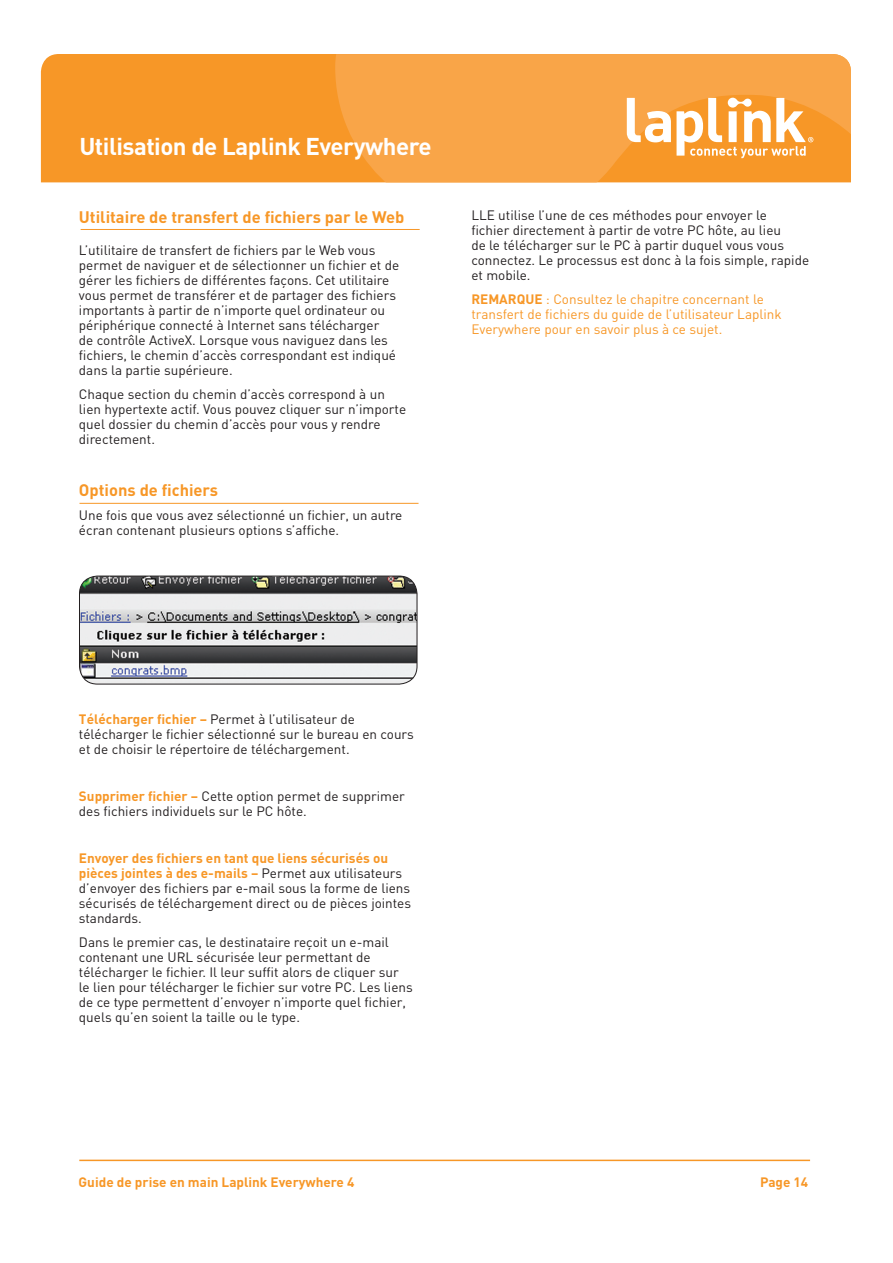
<style>
.page{position:relative;width:893px;height:1263px;background:#fff}
.page>*{position:absolute;margin:0;border:0;box-sizing:border-box;transform-origin:0 0}
.t1{font:700 24px "DIN";letter-spacing:-.02em;color:#fff}
.t2{font:700 16.5px "DIN";color:#f79727}
.t3{font:13.5px/15px "DIN";color:#231f20}
.t4{font:13.5px/15px "DIN";color:#f79727}
.t5{font:700 13.5px "DIN";color:#f79727}
.s1{font-weight:700}
.s2{font-weight:700;color:#f79727}
</style>
<div class="page">
<div style="left:41px;top:54px;width:294px;height:128px;background:#f79727"></div>
<svg style="left:335px;top:54px;width:516px;height:128px;background:#f8a242"></svg>
<svg style="left:627px;top:98px;width:186px;height:60px"></svg>
<hr style="left:79px;top:1159px;width:731px;height:2px;background:#f79727">
<svg style="left:79px;top:576px;width:338px;height:108px;background:#a3a4a5"></svg>
<hr style="left:81px;top:229px;width:339px;height:1px;background:#f79727">
<hr style="left:80px;top:503px;width:339px;height:1px;background:#f79727">
<h1 class="t1" style="left:79px;top:131px;width:354px">Utilisation de Laplink Everywhere</h1>
<p class="t2" style="left:79px;top:206px;width:327px">Utilitaire de transfert de fichiers par le Web</p>
<p class="t3" style="left:79px;top:243px;width:322px">L’utilitaire de transfert de fichiers par le Web vous permet de naviguer et de sélectionner un fichier et de gérer les fichiers de différentes façons. Cet utilitaire vous permet de transférer et de partager des fichiers importants à partir de n’importe quel ordinateur ou périphérique connecté à Internet sans télécharger<br>de contrôle ActiveX. Lorsque vous naviguez dans les fichiers, le chemin d’accès correspondant est indiqué dans la partie supérieure.</p>
<p class="t3" style="left:79px;top:386px;width:329px">Chaque section du chemin d’accès correspond à un lien hypertexte actif. Vous pouvez cliquer sur n’importe quel dossier du chemin d’accès pour vous y rendre directement.</p>
<p class="t2" style="left:79px;top:479px;width:141px">Options de fichiers</p>
<p class="t3" style="left:79px;top:507px;width:325px">Une fois que vous avez sélectionné un fichier, un autre écran contenant plusieurs options s’affiche.</p>
<p class="t3" style="left:471px;top:208px;width:339px">LLE utilise l’une de ces méthodes pour envoyer le<br>fichier directement à partir de votre PC hôte, au lieu<br>de le télécharger sur le PC à partir duquel vous vous connectez. Le processus est donc à la fois simple, rapide et mobile.</p>
<p class="t4" style="left:471px;top:291px;width:312px"><span class="s1">REMARQUE</span> : Consultez le chapitre concernant le transfert de fichiers du guide de l’utilisateur Laplink<br>Everywhere pour en savoir plus à ce sujet.</p>
<p class="t3" style="left:79px;top:711px;width:336px"><span class="s2">Télécharger fichier –</span> Permet à l’utilisateur de télécharger le fichier sélectionné sur le bureau en cours et de choisir le répertoire de téléchargement.</p>
<p class="t3" style="left:79px;top:788px;width:327px"><span class="s2">Supprimer fichier –</span> Cette option permet de supprimer des fichiers individuels sur le PC hôte.</p>
<p class="t3" style="left:79px;top:851px;width:334px"><span class="s2">Envoyer des fichiers en tant que liens sécurisés ou pièces jointes à des e-mails –</span> Permet aux utilisateurs d’envoyer des fichiers par e-mail sous la forme de liens sécurisés de téléchargement direct ou de pièces jointes standards.</p>
<p class="t3" style="left:79px;top:934px;width:335px">Dans le premier cas, le destinataire reçoit un e-mail contenant une URL sécurisée leur permettant de télécharger le fichier. Il leur suffit alors de cliquer sur le lien pour télécharger le fichier sur votre PC. Les liens de ce type permettent d’envoyer n’importe quel fichier, quels qu’en soient la taille ou le type.</p>
<p class="t5" style="left:79px;top:1173px;width:277px">Guide de prise en main Laplink Everywhere 4</p>
<p class="t5" style="left:760px;top:1173px;width:50px">Page 14</p>
</div>
